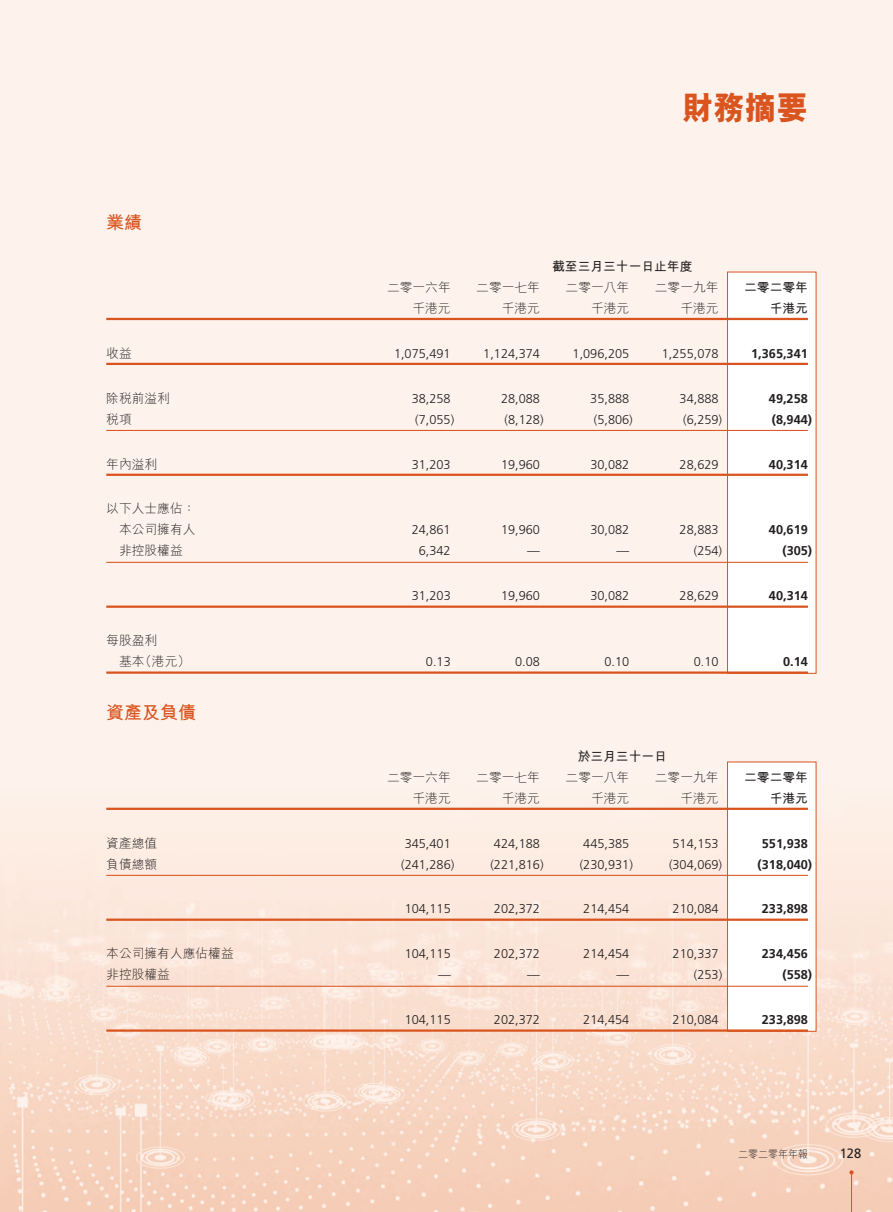
<style>
.page{position:relative;width:893px;height:1212px;background:#fff}
.page>*{position:absolute;margin:0;border:0;box-sizing:border-box;transform-origin:0 0}
.t1{font:800 33px "M Hei HK";color:#d9541e;scale:.95 1}
.t2{font:700 18px "M Hei HK";color:#d9541e}
.t3{font:13.5px "Frutiger LT Std";color:#231f20;scale:.95 1}
.t4{font:300 12.75px "Frutiger LT Std";color:#231f20}
.t5{font:300 12.75px "M Hei HK";color:#231f20}
.t6{font:700 12.75px "Frutiger LT Std";color:#231f20}
.t7{font:700 12.75px "M Hei HK";color:#231f20}
.t8{font:300 10.5px "M Hei HK";color:#231f20;scale:.95 1}
</style>
<div class="page">
<img style="left:0;top:0;width:893px;height:1212px">
<hr style="left:851px;top:1172px;width:1px;height:40px;background:#d9541e">
<svg style="left:849px;top:1170px;width:5px;height:4px"></svg>
<div style="left:727px;top:761px;width:89px;height:271px;background:#fff;border:1px solid #d9541e"></div>
<div style="left:727px;top:272px;width:89px;height:402px;background:#fff;border:1px solid #d9541e"></div>
<hr style="left:106px;top:318px;width:702px;height:2px;background:#d9541e">
<hr style="left:106px;top:363px;width:702px;height:2px;background:#d9541e">
<hr style="left:106px;top:430px;width:702px;height:1px;background:#d9541e">
<hr style="left:106px;top:474px;width:702px;height:2px;background:#d9541e">
<hr style="left:106px;top:562px;width:702px;height:1px;background:#d9541e">
<hr style="left:106px;top:605px;width:702px;height:3px;background:#d9541e">
<hr style="left:106px;top:671px;width:702px;height:3px;background:#d9541e">
<hr style="left:106px;top:808px;width:702px;height:2px;background:#d9541e">
<hr style="left:106px;top:875px;width:702px;height:1px;background:#d9541e">
<hr style="left:106px;top:918px;width:702px;height:3px;background:#d9541e">
<hr style="left:106px;top:986px;width:702px;height:1px;background:#d9541e">
<hr style="left:106px;top:1029px;width:702px;height:3px;background:#d9541e">
<h1 class="t1" style="left:682px;top:91px;width:134px">財務摘要</h1>
<h2 class="t2" style="left:106px;top:209px;width:37px">業績</h2>
<p class="t7" style="left:552px;top:257px;width:142px">截至三月三十一日止年度</p>
<p class="t5" style="left:387px;top:280px;width:65px">二零一六年</p>
<p class="t5" style="left:476px;top:280px;width:65px">二零一七年</p>
<p class="t5" style="left:566px;top:280px;width:65px">二零一八年</p>
<p class="t5" style="left:655px;top:280px;width:65px">二零一九年</p>
<p class="t7" style="left:744px;top:278px;width:65px">二零二零年</p>
<p class="t5" style="left:412px;top:301px;width:40px">千港元</p>
<p class="t5" style="left:502px;top:301px;width:40px">千港元</p>
<p class="t5" style="left:591px;top:301px;width:40px">千港元</p>
<p class="t5" style="left:680px;top:301px;width:40px">千港元</p>
<p class="t7" style="left:770px;top:299px;width:40px">千港元</p>
<p class="t5" style="left:106px;top:346px;width:27px">收益</p>
<p class="t4" style="left:394px;top:346px;width:58px">1,075,491</p>
<p class="t4" style="left:483px;top:346px;width:58px">1,124,374</p>
<p class="t4" style="left:573px;top:346px;width:58px">1,096,205</p>
<p class="t4" style="left:662px;top:346px;width:58px">1,255,078</p>
<p class="t6" style="left:751px;top:346px;width:58px">1,365,341</p>
<p class="t5" style="left:106px;top:391px;width:65px">除稅前溢利</p>
<p class="t4" style="left:412px;top:391px;width:40px">38,258</p>
<p class="t4" style="left:501px;top:391px;width:40px">28,088</p>
<p class="t4" style="left:590px;top:391px;width:40px">35,888</p>
<p class="t4" style="left:680px;top:391px;width:40px">34,888</p>
<p class="t6" style="left:769px;top:391px;width:40px">49,258</p>
<p class="t5" style="left:106px;top:412px;width:27px">稅項</p>
<p class="t4" style="left:415px;top:412px;width:40px">)7,055(</p>
<p class="t4" style="left:505px;top:412px;width:40px">)8,128(</p>
<p class="t4" style="left:594px;top:412px;width:40px">)5,806(</p>
<p class="t4" style="left:683px;top:412px;width:40px">)6,259(</p>
<p class="t6" style="left:772px;top:412px;width:42px">)8,944(</p>
<p class="t5" style="left:106px;top:457px;width:52px">年內溢利</p>
<p class="t5" style="left:106px;top:502px;width:91px">以下人士應佔：</p>
<p class="t4" style="left:412px;top:457px;width:40px">31,203</p>
<p class="t4" style="left:501px;top:457px;width:40px">19,960</p>
<p class="t4" style="left:590px;top:457px;width:40px">30,082</p>
<p class="t4" style="left:680px;top:457px;width:40px">28,629</p>
<p class="t6" style="left:769px;top:457px;width:40px">40,314</p>
<p class="t5" style="left:119px;top:523px;width:78px">本公司擁有人</p>
<p class="t4" style="left:412px;top:523px;width:40px">24,861</p>
<p class="t4" style="left:501px;top:523px;width:40px">19,960</p>
<p class="t4" style="left:590px;top:523px;width:40px">30,082</p>
<p class="t4" style="left:680px;top:523px;width:40px">28,883</p>
<p class="t6" style="left:769px;top:522px;width:40px">40,619</p>
<p class="t5" style="left:119px;top:544px;width:65px">非控股權益</p>
<p class="t4" style="left:419px;top:544px;width:33px">6,342</p>
<p class="t4" style="left:527px;top:544px;width:14px">—</p>
<p class="t4" style="left:617px;top:544px;width:14px">—</p>
<p class="t4" style="left:694px;top:544px;width:30px">)254(</p>
<p class="t6" style="left:782px;top:543px;width:31px">)305(</p>
<p class="t4" style="left:412px;top:589px;width:40px">31,203</p>
<p class="t4" style="left:501px;top:589px;width:40px">19,960</p>
<p class="t4" style="left:590px;top:589px;width:40px">30,082</p>
<p class="t4" style="left:680px;top:589px;width:40px">28,629</p>
<p class="t6" style="left:769px;top:588px;width:40px">40,314</p>
<p class="t5" style="left:106px;top:634px;width:52px">每股盈利</p>
<p class="t5" style="left:139px;top:655px;width:52px">（港元(</p>
<p class="t5" style="left:119px;top:655px;width:27px">基本</p>
<h2 class="t2" style="left:106px;top:699px;width:91px">資產及負債</h2>
<p class="t4" style="left:426px;top:655px;width:26px">0.13</p>
<p class="t4" style="left:515px;top:655px;width:26px">0.08</p>
<p class="t4" style="left:604px;top:655px;width:26px">0.10</p>
<p class="t4" style="left:694px;top:655px;width:26px">0.10</p>
<p class="t6" style="left:783px;top:654px;width:26px">0.14</p>
<p class="t7" style="left:578px;top:747px;width:91px">於三月三十一日</p>
<p class="t5" style="left:387px;top:770px;width:65px">二零一六年</p>
<p class="t5" style="left:476px;top:770px;width:65px">二零一七年</p>
<p class="t5" style="left:566px;top:770px;width:65px">二零一八年</p>
<p class="t5" style="left:655px;top:770px;width:65px">二零一九年</p>
<p class="t7" style="left:744px;top:768px;width:65px">二零二零年</p>
<p class="t5" style="left:412px;top:791px;width:40px">千港元</p>
<p class="t5" style="left:502px;top:791px;width:40px">千港元</p>
<p class="t5" style="left:591px;top:791px;width:40px">千港元</p>
<p class="t5" style="left:680px;top:791px;width:40px">千港元</p>
<p class="t7" style="left:770px;top:789px;width:40px">千港元</p>
<p class="t5" style="left:106px;top:836px;width:52px">資產總值</p>
<p class="t4" style="left:405px;top:836px;width:48px">345,401</p>
<p class="t4" style="left:494px;top:836px;width:48px">424,188</p>
<p class="t4" style="left:583px;top:836px;width:48px">445,385</p>
<p class="t4" style="left:673px;top:836px;width:48px">514,153</p>
<p class="t6" style="left:762px;top:835px;width:48px">551,938</p>
<p class="t5" style="left:106px;top:857px;width:52px">負債總額</p>
<p class="t4" style="left:401px;top:857px;width:55px">)241,286(</p>
<p class="t4" style="left:490px;top:857px;width:55px">)221,816(</p>
<p class="t4" style="left:580px;top:857px;width:55px">)230,931(</p>
<p class="t4" style="left:669px;top:857px;width:55px">)304,069(</p>
<p class="t6" style="left:758px;top:856px;width:56px">)318,040(</p>
<p class="t4" style="left:405px;top:902px;width:48px">104,115</p>
<p class="t4" style="left:494px;top:902px;width:48px">202,372</p>
<p class="t4" style="left:583px;top:902px;width:48px">214,454</p>
<p class="t4" style="left:673px;top:902px;width:48px">210,084</p>
<p class="t6" style="left:762px;top:901px;width:48px">233,898</p>
<p class="t5" style="left:106px;top:947px;width:129px">本公司擁有人應佔權益</p>
<p class="t4" style="left:405px;top:947px;width:48px">104,115</p>
<p class="t4" style="left:494px;top:947px;width:48px">202,372</p>
<p class="t4" style="left:583px;top:947px;width:48px">214,454</p>
<p class="t4" style="left:673px;top:947px;width:48px">210,337</p>
<p class="t6" style="left:762px;top:946px;width:48px">234,456</p>
<p class="t5" style="left:106px;top:968px;width:65px">非控股權益</p>
<p class="t4" style="left:438px;top:968px;width:14px">—</p>
<p class="t4" style="left:527px;top:968px;width:14px">—</p>
<p class="t4" style="left:617px;top:968px;width:14px">—</p>
<p class="t4" style="left:694px;top:968px;width:30px">)253(</p>
<p class="t6" style="left:782px;top:967px;width:31px">)558(</p>
<p class="t4" style="left:405px;top:1013px;width:48px">104,115</p>
<p class="t4" style="left:494px;top:1013px;width:48px">202,372</p>
<p class="t4" style="left:583px;top:1013px;width:48px">214,454</p>
<p class="t4" style="left:673px;top:1013px;width:48px">210,084</p>
<p class="t6" style="left:762px;top:1012px;width:48px">233,898</p>
<p class="t8" style="left:738px;top:1148px;width:75px">二零二零年年報</p>
<p class="t3" style="left:840px;top:1145px;width:24px">128</p>
</div>
